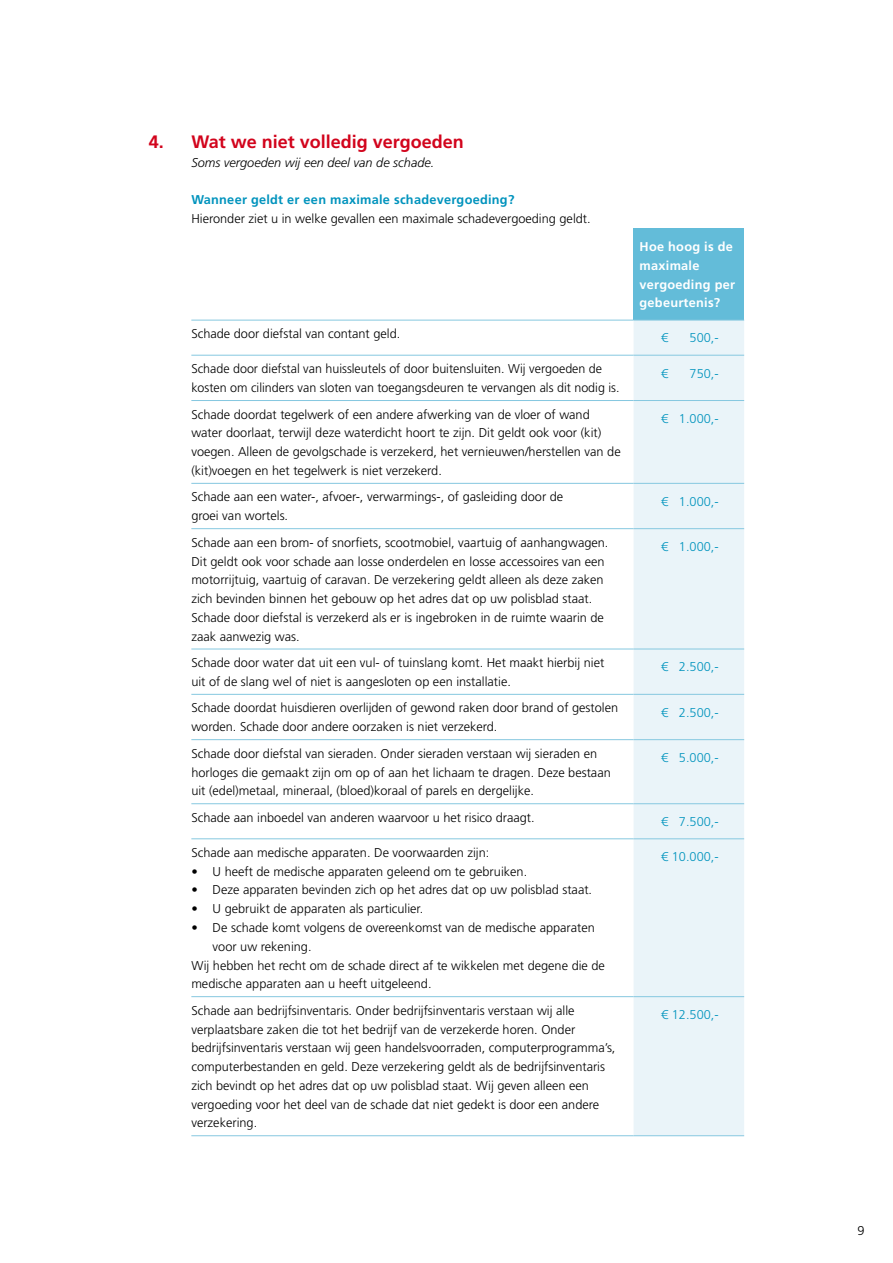
<style>
.page{position:relative;width:893px;height:1263px;background:#fff}
.page>*{position:absolute;margin:0;border:0;box-sizing:border-box;transform-origin:0 0}
.t1{font:700 18px "Frutiger LT Std";color:#d2041c}
.t2{font:300 12.75px/18.8px "Frutiger LT Std";color:#000}
.t3{font:300 12.75px "Frutiger LT Std";color:#0093bd}
.t4{font:700 12.75px/18.8px "Frutiger LT Std";letter-spacing:.02em;color:#fff}
.t5{font:700 12.75px "Frutiger LT Std";letter-spacing:.02em;color:#0093bd}
.t6{font:italic 300 12.75px "Frutiger LT Std";color:#000}
</style>
<div class="page">
<div style="left:634px;top:229px;width:110px;height:91px;background:#63bcd9"></div>
<div style="left:634px;top:321px;width:110px;height:814px;background:#eaf4f9"></div>
<hr style="left:191px;top:320px;width:443px;height:1px;background:#86c8e0">
<hr style="left:191px;top:355px;width:443px;height:1px;background:#86c8e0">
<hr style="left:191px;top:400px;width:443px;height:1px;background:#86c8e0">
<hr style="left:191px;top:483px;width:443px;height:1px;background:#86c8e0">
<hr style="left:191px;top:528px;width:443px;height:1px;background:#86c8e0">
<hr style="left:191px;top:649px;width:443px;height:1px;background:#86c8e0">
<hr style="left:191px;top:694px;width:443px;height:1px;background:#86c8e0">
<hr style="left:191px;top:739px;width:443px;height:1px;background:#86c8e0">
<hr style="left:191px;top:803px;width:443px;height:1px;background:#86c8e0">
<hr style="left:191px;top:838px;width:443px;height:1px;background:#86c8e0">
<hr style="left:191px;top:996px;width:443px;height:1px;background:#86c8e0">
<hr style="left:191px;top:1135px;width:443px;height:1px;background:#86c8e0">
<hr style="left:634px;top:320px;width:110px;height:1px;background:#86c8e0">
<hr style="left:634px;top:355px;width:110px;height:1px;background:#86c8e0">
<hr style="left:634px;top:400px;width:110px;height:1px;background:#86c8e0">
<hr style="left:634px;top:483px;width:110px;height:1px;background:#86c8e0">
<hr style="left:634px;top:528px;width:110px;height:1px;background:#86c8e0">
<hr style="left:634px;top:649px;width:110px;height:1px;background:#86c8e0">
<hr style="left:634px;top:694px;width:110px;height:1px;background:#86c8e0">
<hr style="left:634px;top:739px;width:110px;height:1px;background:#86c8e0">
<hr style="left:634px;top:803px;width:110px;height:1px;background:#86c8e0">
<hr style="left:634px;top:838px;width:110px;height:1px;background:#86c8e0">
<hr style="left:634px;top:996px;width:110px;height:1px;background:#86c8e0">
<hr style="left:634px;top:1135px;width:110px;height:1px;background:#86c8e0">
<h1 class="t1" style="left:149px;top:131px;width:316px">4. Wat we niet volledig vergoeden</h1>
<p class="t6" style="left:191px;top:155px;width:245px">Soms vergoeden wij een deel van de schade.</p>
<p class="t5" style="left:191px;top:192px;width:325px">Wanneer geldt er een maximale schadevergoeding?</p>
<p class="t2" style="left:191px;top:209px;width:401px">Hieronder ziet u in welke gevallen een maximale schadevergoeding geldt.</p>
<p class="t4" style="left:640px;top:237px;width:97px">Hoe hoog is de maximale vergoeding per gebeurtenis?</p>
<p class="t2" style="left:191px;top:325px;width:210px">Schade door diefstal van contant geld.</p>
<p class="t3" style="left:661px;top:331px;width:9px">€</p>
<p class="t3" style="left:690px;top:331px;width:31px">500,-</p>
<p class="t2" style="left:191px;top:360px;width:430px">Schade door diefstal van huissleutels of door buitensluiten. Wij vergoeden de kosten om cilinders van sloten van toegangsdeuren te vervangen als dit nodig is.</p>
<p class="t3" style="left:661px;top:366px;width:9px">€</p>
<p class="t3" style="left:690px;top:366px;width:31px">750,-</p>
<p class="t2" style="left:191px;top:405px;width:431px">Schade doordat tegelwerk of een andere afwerking van de vloer of wand water doorlaat, terwijl deze waterdicht hoort te zijn. Dit geldt ook voor (kit) voegen. Alleen de gevolgschade is verzekerd, het vernieuwen/herstellen van de (kit)voegen en het tegelwerk is niet verzekerd.</p>
<p class="t3" style="left:661px;top:411px;width:59px">€ 1.000,-</p>
<p class="t2" style="left:191px;top:488px;width:373px">Schade aan een water-, afvoer-, verwarmings-, of gasleiding door de groei van wortels.</p>
<p class="t3" style="left:661px;top:494px;width:59px">€ 1.000,-</p>
<p class="t2" style="left:191px;top:533px;width:419px">Schade aan een brom- of snorfiets, scootmobiel, vaartuig of aanhangwagen.<br>Dit geldt ook voor schade aan losse onderdelen en losse accessoires van een motorrijtuig, vaartuig of caravan. De verzekering geldt alleen als deze zaken zich bevinden binnen het gebouw op het adres dat op uw polisblad staat.<br>Schade door diefstal is verzekerd als er is ingebroken in de ruimte waarin de zaak aanwezig was.</p>
<p class="t3" style="left:661px;top:539px;width:59px">€ 1.000,-</p>
<p class="t2" style="left:191px;top:653px;width:415px">Schade door water dat uit een vul- of tuinslang komt. Het maakt hierbij niet uit of de slang wel of niet is aangesloten op een installatie.</p>
<p class="t3" style="left:661px;top:660px;width:59px">€ 2.500,-</p>
<p class="t2" style="left:191px;top:699px;width:428px">Schade doordat huisdieren overlijden of gewond raken door brand of gestolen worden. Schade door andere oorzaken is niet verzekerd.</p>
<p class="t3" style="left:661px;top:705px;width:59px">€ 2.500,-</p>
<p class="t2" style="left:191px;top:744px;width:421px">Schade door diefstal van sieraden. Onder sieraden verstaan wij sieraden en horloges die gemaakt zijn om op of aan het lichaam te dragen. Deze bestaan uit (edel)metaal, mineraal, (bloed)koraal of parels en dergelijke.</p>
<p class="t3" style="left:661px;top:750px;width:59px">€ 5.000,-</p>
<p class="t2" style="left:191px;top:808px;width:345px">Schade aan inboedel van anderen waarvoor u het risico draagt.</p>
<p class="t3" style="left:661px;top:814px;width:59px">€ 7.500,-</p>
<p class="t2" style="left:191px;top:843px;width:300px">Schade aan medische apparaten. De voorwaarden zijn:</p>
<p class="t2" style="left:191px;top:862px;width:337px">• U heeft de medische apparaten geleend om te gebruiken.</p>
<p class="t2" style="left:191px;top:881px;width:402px">• Deze apparaten bevinden zich op het adres dat op uw polisblad staat.</p>
<p class="t2" style="left:191px;top:900px;width:233px">• U gebruikt de apparaten als particulier.</p>
<p class="t2" style="left:191px;top:918px;width:405px">• De schade komt volgens de overeenkomst van de medische apparaten</p>
<p class="t2" style="left:213px;top:937px;width:100px">voor uw rekening.</p>
<p class="t2" style="left:191px;top:956px;width:415px">Wij hebben het recht om de schade direct af te wikkelen met degene die de</p>
<p class="t2" style="left:191px;top:975px;width:242px">medische apparaten aan u heeft uitgeleend.</p>
<p class="t3" style="left:661px;top:850px;width:59px">€ 10.000,-</p>
<p class="t2" style="left:191px;top:1001px;width:426px">Schade aan bedrijfsinventaris. Onder bedrijfsinventaris verstaan wij alle verplaatsbare zaken die tot het bedrijf van de verzekerde horen. Onder bedrijfsinventaris verstaan wij geen handelsvoorraden, computerprogramma’s, computerbestanden en geld. Deze verzekering geldt als de bedrijfsinventaris zich bevindt op het adres dat op uw polisblad staat. Wij geven alleen een vergoeding voor het deel van de schade dat niet gedekt is door een andere verzekering.</p>
<p class="t3" style="left:661px;top:1007px;width:59px">€ 12.500,-</p>
<p class="t2" style="left:857px;top:1222px;width:9px">9</p>
</div>
